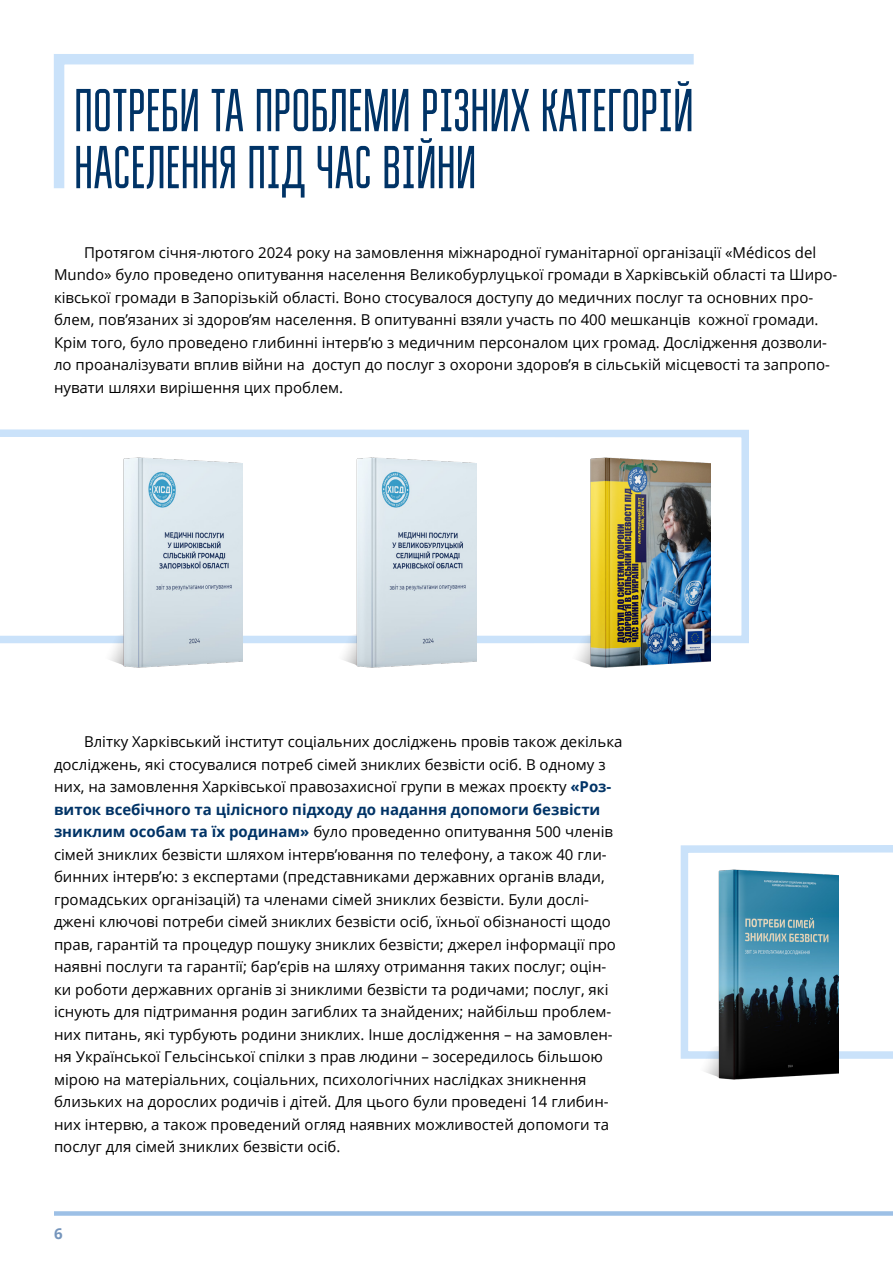
<style>
.page{position:relative;width:893px;height:1263px;background:#fff}
.page>*{position:absolute;margin:0;border:0;box-sizing:border-box;transform-origin:0 0}
.t1{font:60.45px/57px "Bravo RG";color:#036;scale:.94 1}
.t2{font:15px/22.5px "Open Sans";color:#000}
.t3{font:700 15px "Open Sans";color:#7595bc}
.s1{font-weight:700;color:#036}
</style>
<div class="page">
<div style="left:54px;top:1211px;width:839px;height:5px;background:#9dc0e6"></div>
<svg style="left:54px;top:54px;width:640px;height:135px"></svg>
<svg style="left:681px;top:845px;width:212px;height:214px"></svg>
<svg style="left:0;top:429px;width:749px;height:214px"></svg>
<img style="left:680px;top:862px;width:158px;height:218px">
<img style="left:540px;top:450px;width:170px;height:218px">
<img style="left:306px;top:450px;width:171px;height:218px">
<img style="left:73px;top:450px;width:170px;height:218px">
<h1 class="t1" style="left:74px;top:82px;width:661px">ПОТРЕБИ ТА ПРОБЛЕМИ РІЗНИХ КАТЕГОРІЙ<br>НАСЕЛЕННЯ ПІД ЧАС ВІЙНИ</h1>
<p class="t2" style="left:54px;top:241px;width:785px;text-indent:30px">Протягом січня-лютого 2024 року на замовлення міжнародної гуманітарної організації «Médicos del Mundo» було проведено опитування населення Великобурлуцької громади в Харківській області та Широ&shy;ківської громади в Запорізькій області. Воно стосувалося доступу до медичних послуг та основних про&shy;блем, пов’язаних зі здоров’ям населення. В опитуванні взяли участь по 400 мешканців кожної громади.<br>Крім того, було проведено глибинні інтерв’ю з медичним персоналом цих громад. Дослідження дозволи&shy;ло проаналізувати вплив війни на доступ до послуг з охорони здоров’я в сільській місцевості та запропо&shy;нувати шляхи вирішення цих проблем.</p>
<p class="t2" style="left:54px;top:730px;width:570px;text-indent:30px">Влітку Харківський інститут соціальних досліджень провів також декілька досліджень, які стосувалися потреб сімей зниклих безвісти осіб. В одному з них, на замовлення Харківської правозахисної групи в межах проєкту <span class="s1">«Роз&shy;виток всебічного та цілісного підходу до надання допомоги безвісти зниклим особам та їх родинам»</span> було проведенно опитування 500 членів сімей зниклих безвісти шляхом інтерв’ювання по телефону, а також 40 гли&shy;бинних інтерв’ю: з експертами (представниками державних органів влади, громадських організацій) та членами сімей зниклих безвісти. Були дослі&shy;джені ключові потреби сімей зниклих безвісти осіб, їхньої обізнаності щодо прав, гарантій та процедур пошуку зниклих безвісти; джерел інформації про наявні послуги та гарантії; бар’єрів на шляху отримання таких послуг; оцін&shy;ки роботи державних органів зі зниклими безвісти та родичами; послуг, які існують для підтримання родин загиблих та знайдених; найбільш проблем&shy;них питань, які турбують родини зниклих. Інше дослідження – на замовлен&shy;ня Української Гельсінської спілки з прав людини – зосередилось більшою мірою на матеріальних, соціальних, психологічних наслідках зникнення близьких на дорослих родичів і дітей. Для цього були проведені 14 глибин&shy;них інтервю, а також проведений огляд наявних можливостей допомоги та послуг для сімей зниклих безвісти осіб.</p>
<p class="t3" style="left:54px;top:1223px;width:10px">6</p>
</div>
